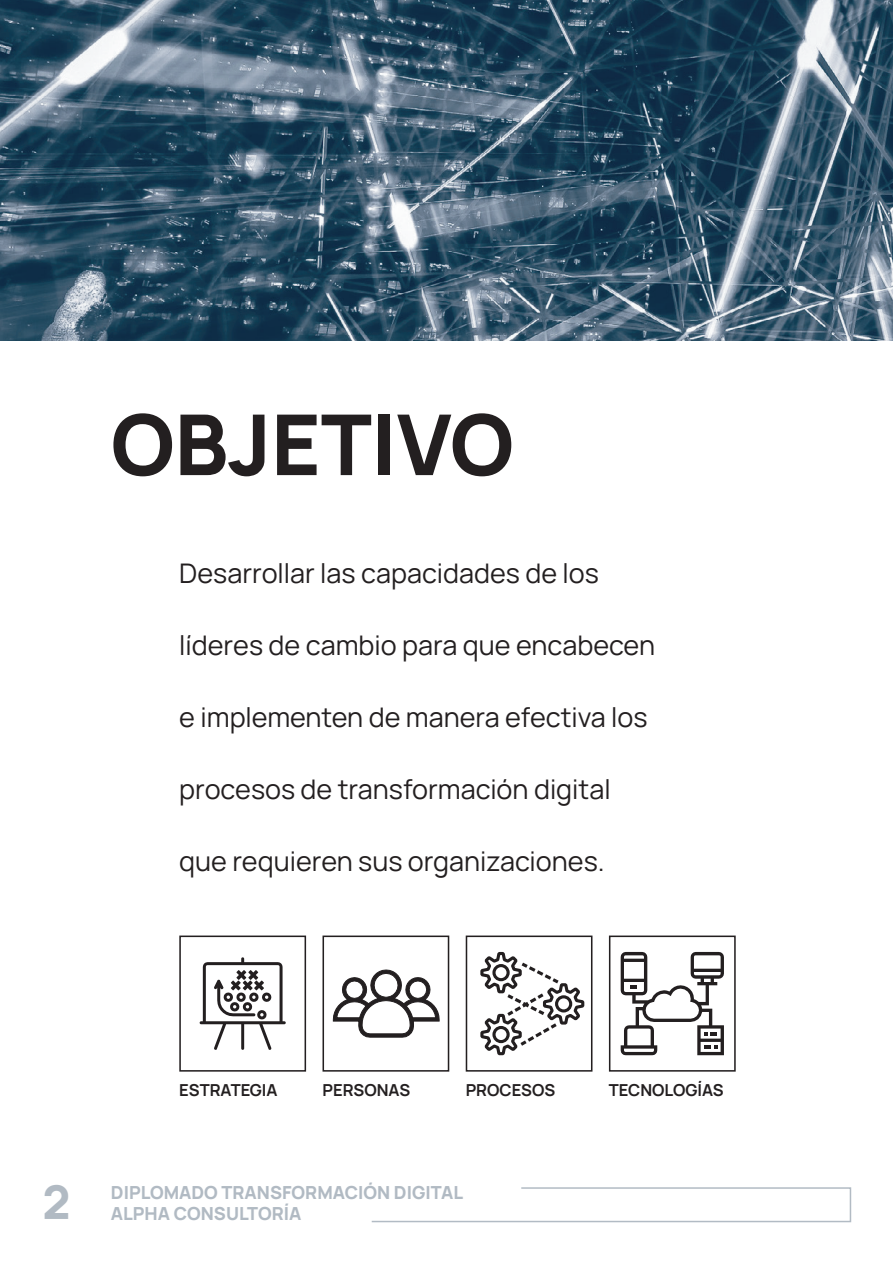
<style>
.page{position:relative;width:893px;height:1263px;background:#fff}
.page>*{position:absolute;margin:0;border:0;box-sizing:border-box;transform-origin:0 0}
.t1{font:800 84px "Manrope";color:#231f20}
.t2{font:800 46.5px "Manrope";color:#b1bac3}
.t3{font:27px "Manrope";color:#231f20}
.t4{font:800 18px/21.6px "Manrope";color:#b1bac3}
.t5{font:700 16.5px "Manrope";color:#231f20}
</style>
<div class="page">
<img style="left:0;top:0;width:893px;height:340px">
<svg style="left:371px;top:1187px;width:481px;height:36px"></svg>
<div style="left:179px;top:935px;width:127px;height:136px;border:2px solid #231f20"></div>
<div style="left:466px;top:935px;width:126px;height:136px;border:2px solid #231f20"></div>
<div style="left:322px;top:935px;width:127px;height:136px;border:2px solid #231f20"></div>
<div style="left:609px;top:935px;width:127px;height:136px;border:2px solid #231f20"></div>
<svg style="left:200px;top:957px;width:86px;height:93px"></svg>
<svg style="left:333px;top:970px;width:106px;height:67px"></svg>
<svg style="left:480px;top:952px;width:104px;height:103px"></svg>
<svg style="left:621px;top:952px;width:103px;height:103px"></svg>
<h1 class="t1" style="left:111px;top:386px;width:404px">OBJETIVO</h1>
<p class="t3" style="left:179px;top:554px;width:421px">Desarrollar las capacidades de los</p>
<p class="t3" style="left:179px;top:626px;width:477px">líderes de cambio para que encabecen</p>
<p class="t3" style="left:179px;top:698px;width:470px">e implementen de manera efectiva los</p>
<p class="t3" style="left:179px;top:770px;width:433px">procesos de transformación digital</p>
<p class="t3" style="left:179px;top:842px;width:427px">que requieren sus organizaciones.</p>
<p class="t5" style="left:179px;top:1079px;width:100px">ESTRATEGIA</p>
<p class="t5" style="left:322px;top:1079px;width:89px">PERSONAS</p>
<p class="t5" style="left:466px;top:1079px;width:91px">PROCESOS</p>
<p class="t5" style="left:609px;top:1079px;width:116px">TECNOLOGÍAS</p>
<h2 class="t2" style="left:43px;top:1170px;width:30px">2</h2>
<p class="t4" style="left:111px;top:1181px;width:354px">DIPLOMADO TRANSFORMACIÓN DIGITAL<br>ALPHA CONSULTORÍA</p>
</div>
